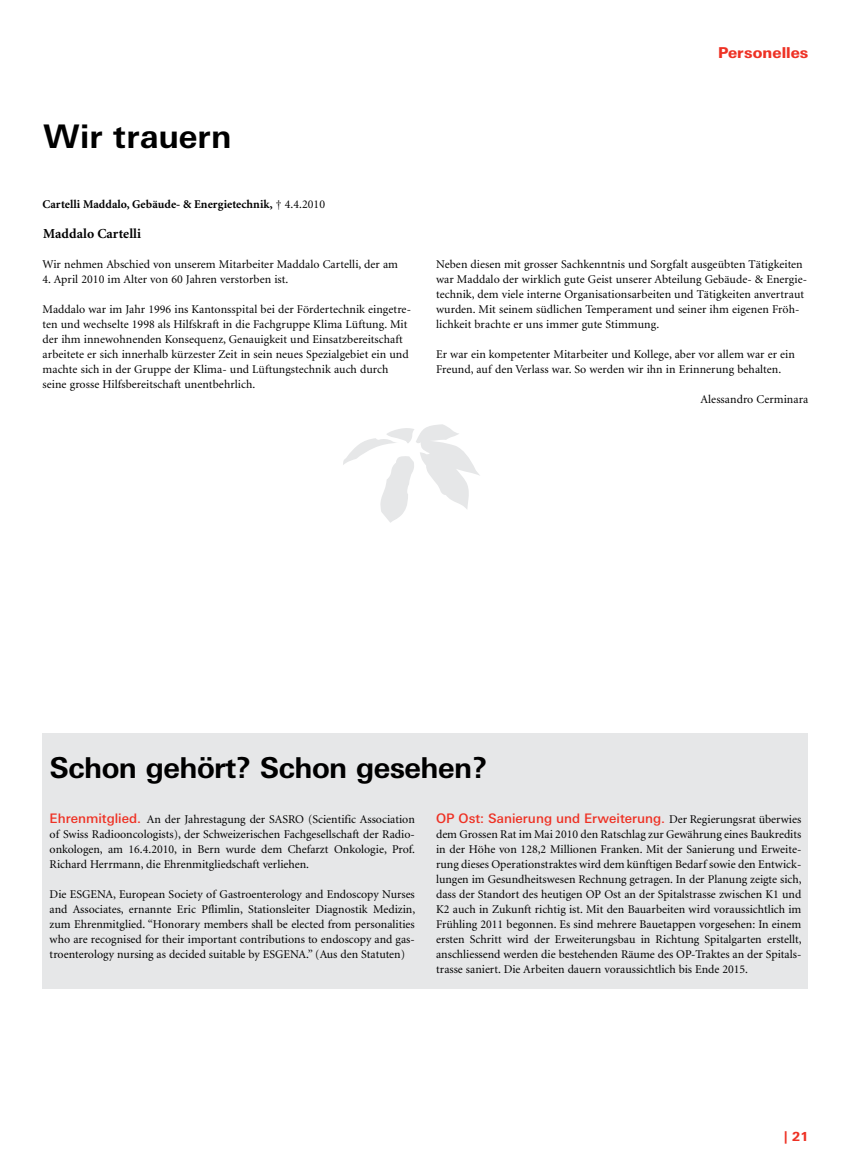
<style>
.page{position:relative;width:851px;height:1170px;background:#fff}
.page>*{position:absolute;margin:0;border:0;box-sizing:border-box;transform-origin:0 0}
.t1{font:700 32.5px "Linotype Univers Basic";letter-spacing:.005em;color:#000}
.t2{font:700 28.75px "Linotype Univers Basic";letter-spacing:-.02em;color:#000}
.t3{font:800 15px "Linotype Univers Basic";color:#ee3124}
.t4{font:700 13.75px "Minion";letter-spacing:.005em;color:#000}
.t5{font:500 13.12px "Linotype Univers Basic";color:#ee3124}
.t6{font:800 12.5px "Linotype Univers Basic";color:#ee3124}
.t7{font:11.88px/15px "Minion";letter-spacing:.005em;color:#000}
.t8{font:700 11.88px "Minion";letter-spacing:.005em;color:#000}
.s1{font-weight:400}
.s2{font-family:"Minion";font-weight:400;font-size:11.88px;color:#000}
.s3{font-family:"Linotype Univers Basic";font-weight:500;font-size:13.12px;color:#ee3124}
</style>
<div class="page">
<div style="left:43px;top:733px;width:765px;height:255px;background:#e6e7e8"></div>
<svg style="left:343px;top:424px;width:137px;height:99px"></svg>
<p class="t3" style="left:718px;top:43px;width:92px">Personelles</p>
<h1 class="t1" style="left:44px;top:116px;width:190px">Wir trauern</h1>
<p class="t8" style="left:43px;top:198px;width:284px">Cartelli Maddalo, Gebäude- &amp; Energietechnik, <span class="s1">† 4.4.2010</span></p>
<p class="t4" style="left:43px;top:226px;width:99px">Maddalo Cartelli</p>
<p class="t7" style="left:43px;top:257px;width:357px">Wir nehmen Abschied von unserem Mitarbeiter Maddalo Cartelli, der am</p>
<p class="t7" style="left:43px;top:272px;width:247px">4. April 2010 im Alter von 60 Jahren verstorben ist.</p>
<p class="t7" style="left:43px;top:302px;width:370px">Maddalo war im Jahr 1996 ins Kantonsspital bei der Fördertechnik eingetre&shy;ten und wechselte 1998 als Hilfskraft in die Fachgruppe Klima Lüftung. Mit der ihm innewohnenden Konsequenz, Genauigkeit und Einsatzbereitschaft arbeitete er sich innerhalb kürzester Zeit in sein neues Spezialgebiet ein und machte sich in der Gruppe der Klima- und Lüftungstechnik auch durch seine grosse Hilfsbereitschaft unentbehrlich.</p>
<p class="t7" style="left:436px;top:257px;width:372px">Neben diesen mit grosser Sachkenntnis und Sorgfalt ausgeübten Tätigkeiten war Maddalo der wirklich gute Geist unserer Abteilung Gebäude- &amp; Energie&shy;technik, dem viele interne Organisationsarbeiten und Tätigkeiten anvertraut wurden. Mit seinem südlichen Temperament und seiner ihm eigenen Fröh&shy;lichkeit brachte er uns immer gute Stimmung.</p>
<p class="t7" style="left:436px;top:347px;width:360px">Er war ein kompetenter Mitarbeiter und Kollege, aber vor allem war er ein<br>Freund, auf den Verlass war. So werden wir ihn in Erinnerung behalten.</p>
<p class="t7" style="left:700px;top:392px;width:109px">Alessandro Cerminara</p>
<h2 class="t2" style="left:50px;top:750px;width:439px">Schon gehört? Schon gesehen?</h2>
<p class="t5" style="left:436px;top:810px;width:366px">OP Ost: Sanierung und Erweiterung. <span class="s2">Der Regierungsrat überwies</span></p>
<p class="t7" style="left:436px;top:827px;width:367px;text-align:justify">dem Grossen Rat im Mai 2010 den Ratschlag zur Gewährung eines Baukredits in der Höhe von 128,2 Millionen Franken. Mit der Sanierung und Erweite&shy;rung dieses Operationstraktes wird dem künftigen Bedarf sowie den Entwick&shy;lungen im Gesundheitswesen Rechnung getragen. In der Planung zeigte sich, dass der Standort des heutigen OP Ost an der Spitalstrasse zwischen K1 und K2 auch in Zukunft richtig ist. Mit den Bauarbeiten wird voraussichtlich im Frühling 2011 begonnen. Es sind mehrere Bauetappen vorgesehen: In einem ersten Schritt wird der Erweiterungsbau in Richtung Spitalgarten erstellt, anschliessend werden die bestehenden Räume des OP-Traktes an der Spitals&shy;trasse saniert. Die Arbeiten dauern voraussichtlich bis Ende 2015.</p>
<p class="t7" style="left:50px;top:812px;width:367px;text-align:justify"><span class="s3">Ehrenmitglied.</span> An der Jahrestagung der SASRO (Scientific Association of Swiss Radiooncologists), der Schweizerischen Fachgesellschaft der Radio&shy;onkologen, am 16.4.2010, in Bern wurde dem Chefarzt Onkologie, Prof.<br>Richard Herrmann, die Ehrenmitgliedschaft verliehen.</p>
<p class="t7" style="left:50px;top:887px;width:367px;text-align:justify">Die ESGENA, European Society of Gastroenterology and Endoscopy Nurses and Associates, ernannte Eric Pflimlin, Stationsleiter Diagnostik Medizin, zum Ehrenmitglied. “Honorary members shall be elected from personalities who are recognised for their important contributions to endoscopy and gas&shy;troenterology nursing as decided suitable by ESGENA.” (Aus den Statuten)</p>
<p class="t6" style="left:784px;top:1128px;width:26px">| 21</p>
</div>
